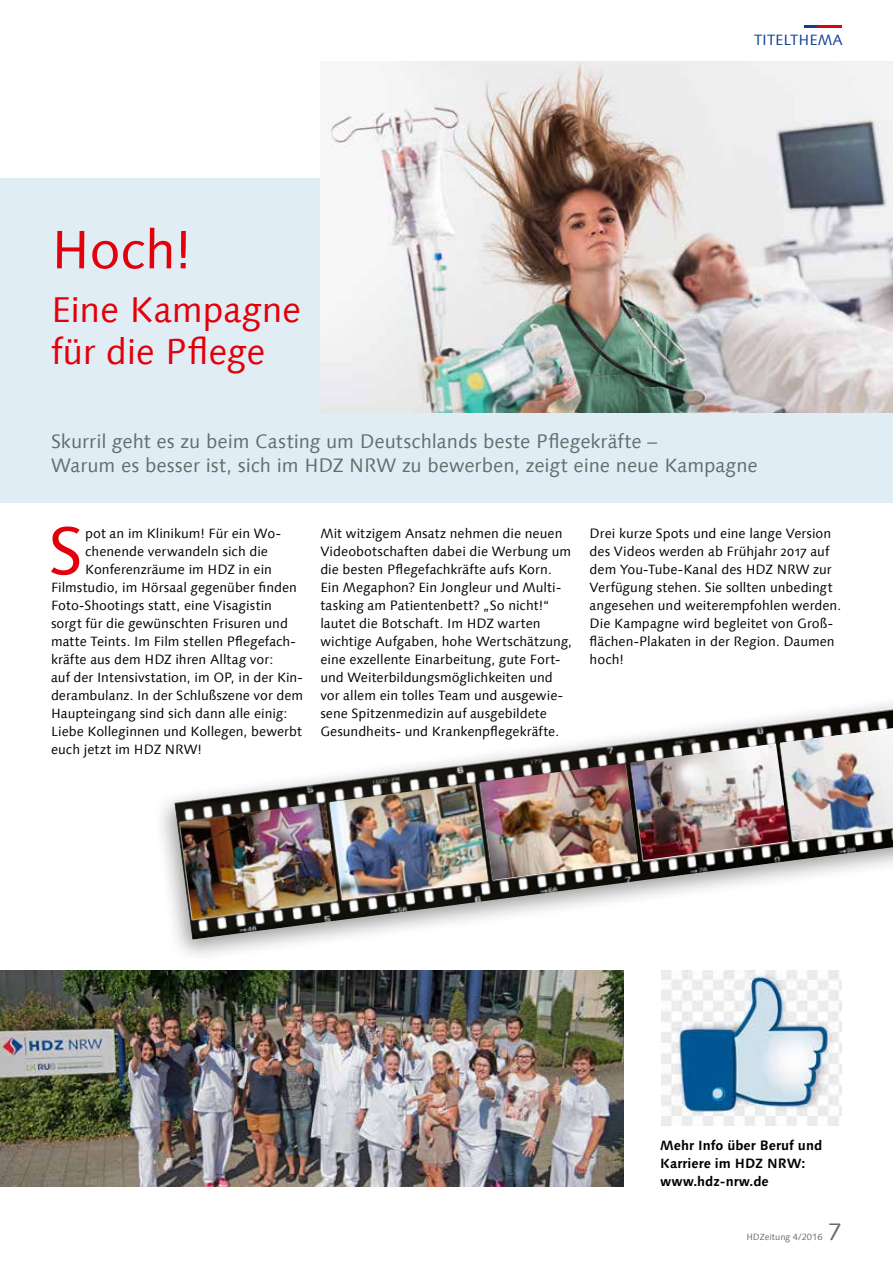
<style>
.page{position:relative;width:893px;height:1263px;background:#fff}
.page>*{position:absolute;margin:0;border:0;box-sizing:border-box;transform-origin:0 0}
.t1{font:68.1px "Linotype Syntax Com";color:#e3000b}
.t2{font:54px "Linotype Syntax Com";color:#e3000b}
.t3{font:36px/42px "Linotype Syntax Com";letter-spacing:-.005em;color:#e3000b}
.t4{font:24px "Linotype Syntax Com";color:#616f6c}
.t5{font:19.5px/24px "Linotype Syntax Com";color:#616f6c}
.t6{font:15px "Linotype Syntax Com";color:#0f3f93}
.t7{font:13.5px/18px "Linotype Syntax Com";color:#000}
.t8{font:700 13.5px/18px "Linotype Syntax Com";color:#000}
.t9{font:9px "Linotype Syntax Com";color:#616f6c}
</style>
<div class="page">
<img style="left:0;top:970px;width:624px;height:216px">
<hr style="left:816px;top:26px;width:26px;height:2px;background:#e3000b">
<svg style="left:804px;top:26px;width:12px;height:2px"></svg>
<div style="left:0;top:178px;width:893px;height:324px;background:#e1edf5"></div>
<img style="left:320px;top:62px;width:573px;height:350px">
<img style="left:174px;top:708px;width:719px;height:231px">
<img style="left:180px;top:803px;width:158px;height:116px">
<img style="left:330px;top:783px;width:158px;height:117px">
<img style="left:480px;top:763px;width:158px;height:117px">
<img style="left:630px;top:743px;width:159px;height:117px">
<svg style="left:780px;top:728px;width:113px;height:112px"></svg>
<img style="left:780px;top:730px;width:108px;height:110px">
<img style="left:662px;top:970px;width:179px;height:156px">
<h2 class="t2" style="left:51px;top:216px;width:143px">Hoch!</h2>
<h3 class="t3" style="left:51px;top:289px;width:252px">Eine Kampagne für die Pflege</h3>
<p class="t6" style="left:754px;top:31px;width:90px">TITELTHEMA</p>
<h3 class="t5" style="left:51px;top:429px;width:708px">Skurril geht es zu beim Casting um Deutschlands beste Pflegekräfte –<br>Warum es besser ist, sich im HDZ NRW zu bewerben, zeigt eine neue Kampagne</h3>
<h1 class="t1" style="left:48px;top:508px;width:36px">S</h1>
<p class="t7" style="left:85px;top:525px;width:197px">pot an im Klinikum! Für ein Wo-</p>
<p class="t7" style="left:85px;top:543px;width:184px">chenende verwandeln sich die</p>
<p class="t7" style="left:85px;top:561px;width:188px">Konferenzräume im HDZ in ein</p>
<p class="t7" style="left:51px;top:579px;width:247px">Filmstudio, im Hörsaal gegenüber finden</p>
<p class="t7" style="left:51px;top:597px;width:223px">Foto-Shootings statt, eine Visagistin</p>
<p class="t7" style="left:51px;top:615px;width:238px">sorgt für die gewünschten Frisuren und</p>
<p class="t7" style="left:51px;top:633px;width:246px">matte Teints. Im Film stellen Pflegefach-</p>
<p class="t7" style="left:51px;top:651px;width:224px">kräfte aus dem HDZ ihren Alltag vor:</p>
<p class="t7" style="left:51px;top:669px;width:253px">auf der Intensivstation, im OP, in der Kin-</p>
<p class="t7" style="left:51px;top:687px;width:254px">derambulanz. In der Schlußszene vor dem</p>
<p class="t7" style="left:51px;top:704px;width:238px">Haupteingang sind sich dann alle einig:</p>
<p class="t7" style="left:51px;top:722px;width:252px">Liebe Kolleginnen und Kollegen, bewerbt</p>
<p class="t7" style="left:51px;top:740px;width:153px">euch jetzt im HDZ NRW!</p>
<p class="t7" style="left:320px;top:524px;width:253px">Mit witzigem Ansatz nehmen die neuen Videobotschaften dabei die Werbung um die besten Pflegefachkräfte aufs Korn.<br>Ein Megaphon? Ein Jongleur und Multi&shy;tasking am Patientenbett? „So nicht!“ lautet die Botschaft. Im HDZ warten wichtige Aufgaben, hohe Wertschätzung, eine exzellente Einarbeitung, gute Fort&shy;und Weiterbildungsmöglichkeiten und vor allem ein tolles Team und ausgewie&shy;sene Spitzenmedizin auf ausgebildete Gesundheits- und Krankenpflegekräfte.</p>
<p class="t7" style="left:590px;top:525px;width:253px">Drei kurze Spots und eine lange Version des Videos werden ab Frühjahr 2017 auf dem You-Tube-Kanal des HDZ NRW zur Verfügung stehen. Sie sollten unbedingt angesehen und weiterempfohlen werden.<br>Die Kampagne wird begleitet von Groß&shy;flächen-Plakaten in der Region. Daumen hoch!</p>
<p class="t8" style="left:660px;top:1136px;width:164px">Mehr Info über Beruf und<br>Karriere im HDZ NRW: www.hdz-nrw.de</p>
<p class="t9" style="left:746px;top:1232px;width:78px">HDZeitung 4/2016</p>
<h3 class="t4" style="left:828px;top:1217px;width:16px">7</h3>
</div>
